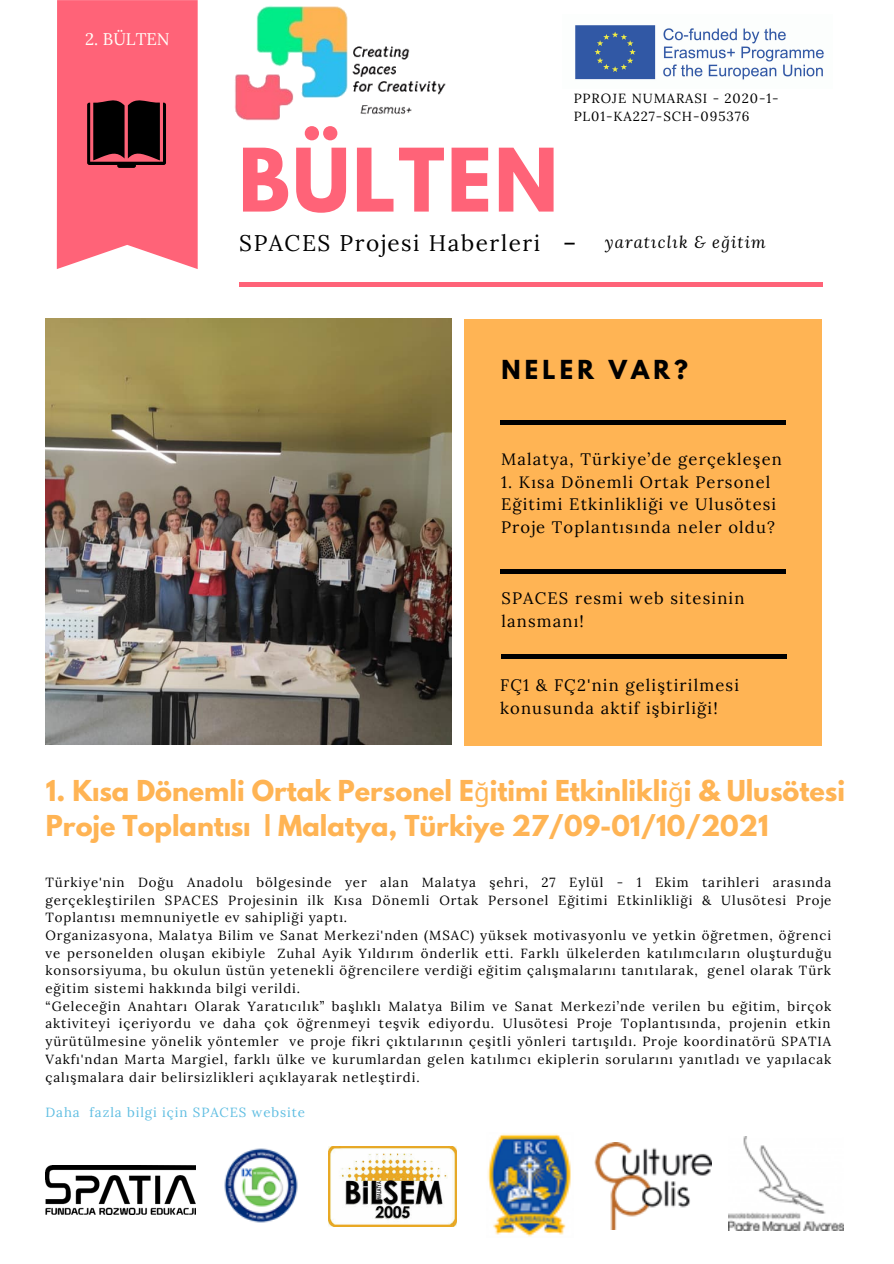
<style>
.page{position:relative;width:894px;height:1264px;background:#fff}
.page>*{position:absolute;margin:0;border:0;box-sizing:border-box;transform-origin:0 0}
.t1{font:700 77.4px "League Spartan";letter-spacing:.03em;color:#ff6378}
.t2{font:italic 28.5px "Lora";color:#000}
.t3{font:700 25.5px/35px "League Spartan";color:#ffb454}
.t4{font:700 23.25px "League Spartan";letter-spacing:.18em;color:#000}
.t5{font:22.5px "Lora";letter-spacing:.07em;color:#000}
.t6{font:16.8px "Lora";color:#fffff9}
.t7{font:16.5px/22.5px "Lora";letter-spacing:.07em;color:#000}
.t8{font:italic 16.5px "Lora";letter-spacing:.07em;color:#000}
.t9{font:13.2px/17.7px "Lora";letter-spacing:.07em;color:#000;text-align:justify}
.t10{font:13.2px "Lora";letter-spacing:.07em;color:#60bee2}
.s1{font-family:"Noto Sans";font-weight:400}
</style>
<div class="page">
<svg style="left:57px;top:0;width:141px;height:269px;background:#e25f71"></svg>
<img style="left:46px;top:319px;width:405px;height:425px">
<div style="left:464px;top:319px;width:357px;height:427px;background:#ffb454"></div>
<hr style="left:500px;top:421px;width:285px;height:3px;background:#000">
<img style="left:575px;top:25px;width:249px;height:55px">
<img style="left:234px;top:5px;width:212px;height:116px">
<hr style="left:239px;top:283px;width:583px;height:3px;background:#ff6378">
<hr style="left:500px;top:569px;width:285px;height:4px;background:#000">
<hr style="left:501px;top:655px;width:285px;height:3px;background:#000">
<img style="left:46px;top:1165px;width:150px;height:49px">
<img style="left:224px;top:1148px;width:74px;height:75px">
<img style="left:487px;top:1133px;width:84px;height:103px">
<img style="left:594px;top:1142px;width:117px;height:87px">
<img style="left:728px;top:1136px;width:115px;height:94px">
<img style="left:329px;top:1146px;width:127px;height:80px">
<p class="t6" style="left:85px;top:28px;width:86px">2. BÜLTEN</p>
<p class="t1" style="left:238px;top:142px;width:321px">BÜLTEN</p>
<p class="t5" style="left:239px;top:228px;width:302px">SPACES Projesi Haberleri</p>
<p class="t9" style="left:573px;top:89px;width:206px">PPROJE NUMARASI - 2020-1-</p>
<p class="t9" style="left:573px;top:107px;width:177px">PL01-KA227-SCH-095376</p>
<p class="t2" style="left:562px;top:223px;width:15px">-</p>
<p class="t8" style="left:605px;top:231px;width:162px">yaratıclık &amp; eğitim</p>
<p class="t4" style="left:501px;top:357px;width:188px">NELER VAR?</p>
<p class="t7" style="left:501px;top:448px;width:282px">Malatya, Türkiye’de gerçekleşen</p>
<p class="t7" style="left:501px;top:470px;width:277px">1. Kısa Dönemli Ortak Personel<br>Eğitimi Etkinlikliği ve Ulusötesi<br>Proje Toplantısında neler oldu?</p>
<p class="t7" style="left:501px;top:587px;width:244px">SPACES resmi web sitesinin lansmanı!</p>
<p class="t7" style="left:500px;top:673px;width:240px;line-height:23px">FÇ1 &amp; FÇ2'nin geliştirilmesi konusunda aktif işbirliği!</p>
<p class="t3" style="left:46px;top:776px;width:800px">1. Kısa Dönemli Ortak Personel E<span class="s1">ğ</span>itimi Etkinlikli<span class="s1">ğ</span>i &amp; Ulusötesi<br>Proje Toplantısı | Malatya, Türkiye 27/09-01/10/2021</p>
<p class="t9" style="left:45px;top:873px;width:787px">Türkiye'nin Doğu Anadolu bölgesinde yer alan Malatya şehri, 27 Eylül - 1 Ekim tarihleri arasında gerçekleştirilen SPACES Projesinin ilk Kısa Dönemli Ortak Personel Eğitimi Etkinlikliği &amp; Ulusötesi Proje Toplantısı memnuniyetle ev sahipliği yaptı.</p>
<p class="t9" style="left:45px;top:926px;width:787px">Organizasyona, Malatya Bilim ve Sanat Merkezi'nden (MSAC) yüksek motivasyonlu ve yetkin öğretmen, öğrenci ve personelden oluşan ekibiyle Zuhal Ayik Yıldırım önderlik etti. Farklı ülkelerden katılımcıların oluşturduğu konsorsiyuma, bu okulun üstün yetenekli öğrencilere verdiği eğitim çalışmalarını tanıtılarak, genel olarak Türk eğitim sistemi hakkında bilgi verildi.</p>
<p class="t9" style="left:45px;top:997px;width:787px">“Geleceğin Anahtarı Olarak Yaratıcılık” başlıklı Malatya Bilim ve Sanat Merkezi’nde verilen bu eğitim, birçok aktiviteyi içeriyordu ve daha çok öğrenmeyi teşvik ediyordu. Ulusötesi Proje Toplantısında, projenin etkin yürütülmesine yönelik yöntemler ve proje fikri çıktılarının çeşitli yönleri tartışıldı. Proje koordinatörü SPATIA Vakfı'ndan Marta Margiel, farklı ülke ve kurumlardan gelen katılımcı ekiplerin sorularını yanıtladı ve yapılacak çalışmalara dair belirsizlikleri açıklayarak netleştirdi.</p>
<p class="t10" style="left:45px;top:1103px;width:261px">Daha fazla bilgi için SPACES website</p>
</div>
